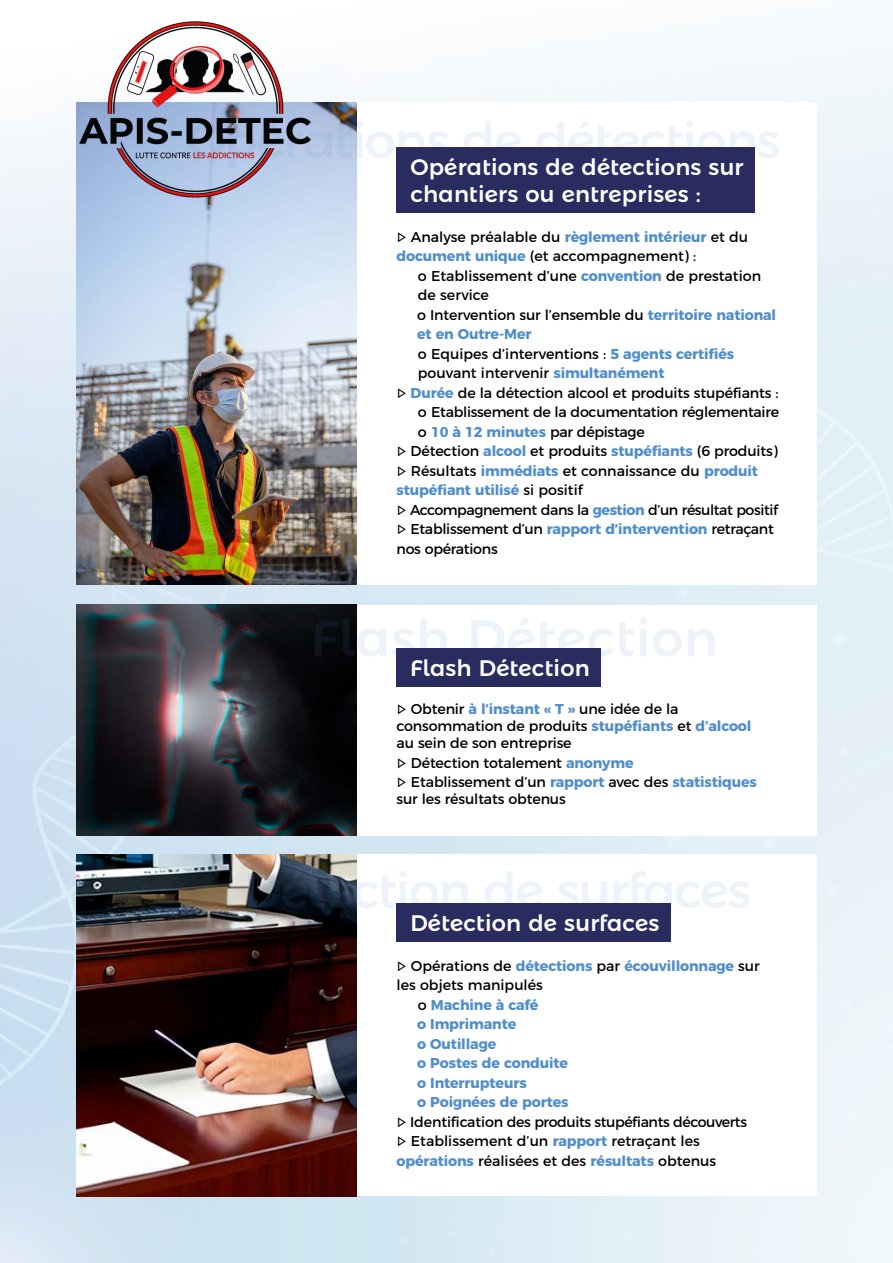
<style>
.page{position:relative;width:893px;height:1263px;background:#fff}
.page>*{position:absolute;margin:0;border:0;box-sizing:border-box;transform-origin:0 0}
.t1{font:500 22.5px/27px "Montserrat Alternates";letter-spacing:.01em;color:#fff}
.t2{font:14.25px/17.1px "Montserrat";letter-spacing:-.01em;color:#000}
.t3{font:700 14.25px "Montserrat";letter-spacing:-.01em;color:#508ecb}
.t4{font:14.25px "Montserrat";letter-spacing:-.03em;color:#000}
.s1{font-family:"Cera Pro"}
.s2{font-weight:700;color:#508ecb}
.s3{font-weight:400;color:#000}
.s4{font-family:"Cera Pro";font-weight:400;color:#000}
</style>
<div class="page">
<img style="left:0;top:35px;width:893px;height:1228px">
<div style="left:77px;top:605px;width:739px;height:231px;background:#fff"></div>
<img style="left:77px;top:605px;width:279px;height:231px">
<div style="left:396px;top:648px;width:205px;height:39px;background:#282c5f"></div>
<div style="left:77px;top:855px;width:739px;height:341px;background:#fff"></div>
<img style="left:77px;top:855px;width:279px;height:341px">
<div style="left:396px;top:903px;width:275px;height:39px;background:#282c5f"></div>
<div style="left:77px;top:102px;width:739px;height:483px;background:#fff"></div>
<img style="left:77px;top:221px;width:279px;height:364px">
<div style="left:396px;top:148px;width:359px;height:65px;background:#282c5f"></div>
<img style="left:21px;top:21px;width:350px;height:200px">
<h1 class="t1" style="left:410px;top:152px;width:335px">Opérations de détections sur chantiers ou entreprises :</h1>
<p class="t2" style="left:396px;top:226px;width:353px;line-height:19.5px"><span class="s1">▷</span> Analyse préalable du <span class="s2">règlement intérieur</span> et du <span class="s2">document unique</span> (et accompagnement) :</p>
<p class="t2" style="left:418px;top:266px;width:345px">o Etablissement d’une <span class="s2">convention</span> de prestation</p>
<p class="t2" style="left:418px;top:285px;width:73px">de service</p>
<p class="t2" style="left:417px;top:305px;width:360px">o Intervention sur l’ensemble du <span class="s2">territoire national</span></p>
<p class="t3" style="left:417px;top:322px;width:116px">et en Outre-Mer</p>
<p class="t2" style="left:418px;top:344px;width:318px">o Equipes d’interventions : <span class="s2">5 agents certifiés</span></p>
<p class="t2" style="left:418px;top:363px;width:248px">pouvant intervenir <span class="s2">simultanément</span></p>
<p class="t2" style="left:396px;top:383px;width:384px"><span class="s1">▷</span> <span class="s2">Durée</span> de la détection alcool et produits stupéfiants :</p>
<p class="t2" style="left:418px;top:402px;width:363px">o Etablissement de la documentation réglementaire</p>
<p class="t2" style="left:418px;top:422px;width:228px">o <span class="s2">10 à 12 minutes</span> par dépistage</p>
<p class="t2" style="left:396px;top:441px;width:383px"><span class="s1">▷</span> Détection <span class="s2">alcool</span> et produits <span class="s2">stupéfiants</span> (6 produits)</p>
<p class="t2" style="left:396px;top:461px;width:363px"><span class="s1">▷</span> Résultats <span class="s2">immédiats</span> et connaissance du <span class="s2">produit</span></p>
<p class="t3" style="left:396px;top:478px;width:188px">stupéfiant utilisé <span class="s3">si positif</span></p>
<p class="t4" style="left:396px;top:498px;width:383px"><span class="s1">▷</span> Accompagnement dans la <span class="s2">gestion</span> d’un résultat positif</p>
<p class="t2" style="left:396px;top:519px;width:379px"><span class="s1">▷</span> Etablissement d’un <span class="s2">rapport d’intervention</span> retraçant</p>
<p class="t2" style="left:396px;top:539px;width:103px">nos opérations</p>
<h1 class="t1" style="left:410px;top:653px;width:181px">Flash Détection</h1>
<p class="t2" style="left:396px;top:699px;width:356px"><span class="s1">▷</span> Obtenir <span class="s2">à l’instant « T »</span> une idée de la consommation de produits <span class="s2">stupéfiants</span> et <span class="s2">d’alcool </span>au sein de son entreprise</p>
<p class="t2" style="left:396px;top:752px;width:362px;line-height:19.5px"><span class="s1">▷</span> Détection totalement <span class="s2">anonyme<br></span><span class="s1">▷</span> Etablissement d’un <span class="s2">rapport</span> avec des <span class="s2">statistiques</span></p>
<p class="t2" style="left:396px;top:789px;width:171px">sur les résultats obtenus</p>
<h1 class="t1" style="left:410px;top:907px;width:250px">Détection de surfaces</h1>
<p class="t3" style="left:396px;top:954px;width:365px"><span class="s4">▷</span> <span class="s3">Opérations de</span> détections <span class="s3">par</span> écouvillonnage <span class="s3">sur</span></p>
<p class="t2" style="left:396px;top:975px;width:148px">les objets manipulés</p>
<p class="t3" style="left:418px;top:993px;width:122px"><span class="s3">o</span> Machine à café</p>
<p class="t3" style="left:417px;top:1012px;width:101px">o Imprimante</p>
<p class="t3" style="left:417px;top:1032px;width:81px">o Outillage</p>
<p class="t3" style="left:417px;top:1051px;width:152px">o Postes de conduite</p>
<p class="t3" style="left:417px;top:1071px;width:111px">o Interrupteurs</p>
<p class="t3" style="left:417px;top:1090px;width:153px">o Poignées de portes</p>
<p class="t4" style="left:396px;top:1110px;width:352px"><span class="s1">▷</span> Identification des produits stupéfiants découverts</p>
<p class="t2" style="left:396px;top:1131px;width:305px"><span class="s1">▷</span> Etablissement d’un <span class="s2">rapport</span> retraçant les</p>
<p class="t2" style="left:396px;top:1151px;width:321px"><span class="s2">opérations</span> réalisées et des <span class="s2">résultats</span> obtenus</p>
</div>
